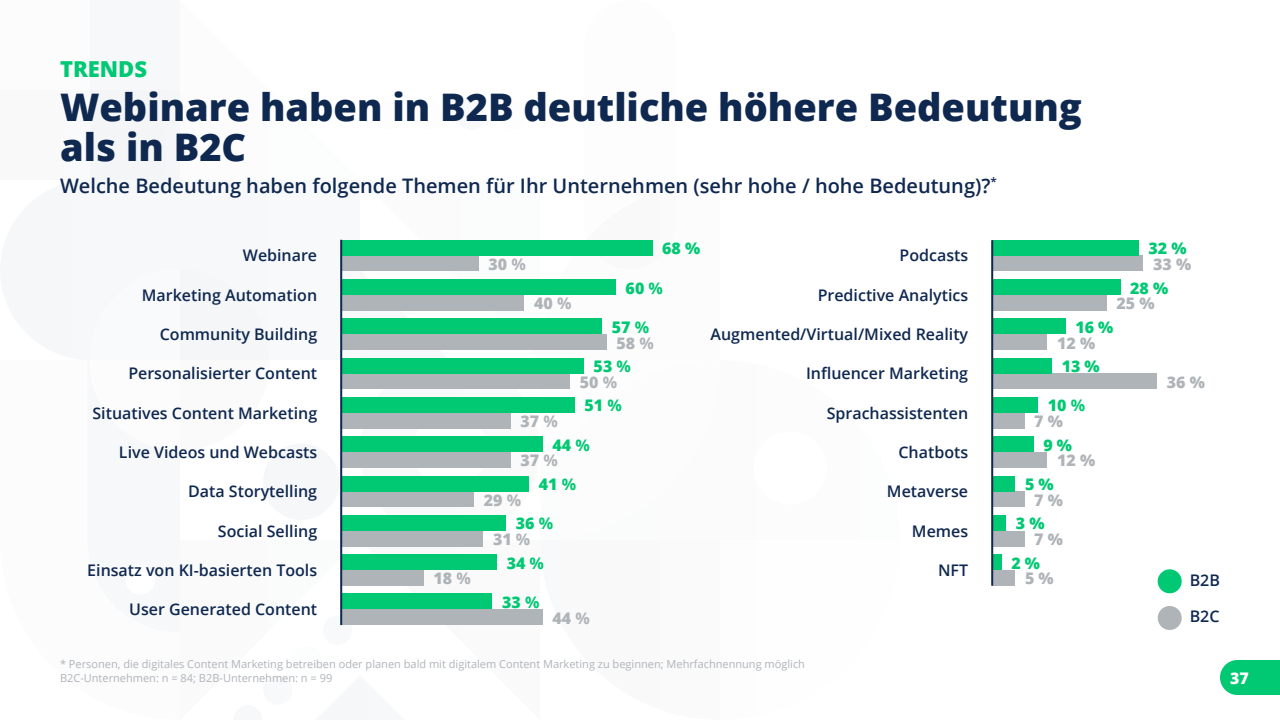
<style>
.page{position:relative;width:1280px;height:720px;background:#fff}
.page>*{position:absolute;margin:0;border:0;box-sizing:border-box;transform-origin:0 0}
.t1{font:800 38px/39.6px "Open Sans";color:#0f2850}
.t2{font:800 22px "Open Sans";color:#00c873}
.t3{font:600 20px "Open Sans";color:#0f2850}
.t4{font:600 16px "Open Sans";color:#0f2850}
.t5{font:800 16px "Open Sans";color:#afb4b9}
.t6{font:800 16px "Open Sans";color:#00c873}
.t7{font:800 16px "Open Sans";color:#fff}
.t8{font:11px/13.2px "Open Sans";color:#afb4b9}
.s1{font-weight:700}
</style>
<div class="page">
<div style="left:0;top:90px;width:90px;height:90px;background:#f9f9fa"></div>
<svg style="left:90px;top:90px;width:563px;height:536px"></svg>
<div style="left:341px;top:256px;width:137px;height:15px;background:#afb4b9"></div>
<div style="left:341px;top:295px;width:183px;height:16px;background:#afb4b9"></div>
<div style="left:341px;top:334px;width:266px;height:16px;background:#afb4b9"></div>
<div style="left:341px;top:373px;width:229px;height:16px;background:#afb4b9"></div>
<div style="left:341px;top:413px;width:169px;height:16px;background:#afb4b9"></div>
<div style="left:341px;top:452px;width:169px;height:16px;background:#afb4b9"></div>
<div style="left:341px;top:491px;width:133px;height:16px;background:#afb4b9"></div>
<div style="left:341px;top:531px;width:142px;height:15px;background:#afb4b9"></div>
<div style="left:341px;top:570px;width:83px;height:16px;background:#afb4b9"></div>
<div style="left:341px;top:609px;width:201px;height:16px;background:#afb4b9"></div>
<div style="left:341px;top:240px;width:311px;height:16px;background:#00c873"></div>
<div style="left:341px;top:279px;width:275px;height:16px;background:#00c873"></div>
<div style="left:341px;top:318px;width:261px;height:16px;background:#00c873"></div>
<div style="left:341px;top:358px;width:243px;height:15px;background:#00c873"></div>
<div style="left:341px;top:397px;width:233px;height:16px;background:#00c873"></div>
<div style="left:341px;top:436px;width:201px;height:16px;background:#00c873"></div>
<div style="left:341px;top:476px;width:188px;height:15px;background:#00c873"></div>
<div style="left:341px;top:515px;width:165px;height:16px;background:#00c873"></div>
<div style="left:341px;top:554px;width:156px;height:16px;background:#00c873"></div>
<div style="left:341px;top:594px;width:151px;height:15px;background:#00c873"></div>
<div style="left:992px;top:256px;width:151px;height:15px;background:#afb4b9"></div>
<div style="left:992px;top:295px;width:115px;height:16px;background:#afb4b9"></div>
<div style="left:992px;top:334px;width:55px;height:16px;background:#afb4b9"></div>
<div style="left:992px;top:373px;width:165px;height:16px;background:#afb4b9"></div>
<div style="left:992px;top:413px;width:32px;height:16px;background:#afb4b9"></div>
<div style="left:992px;top:452px;width:55px;height:16px;background:#afb4b9"></div>
<div style="left:992px;top:491px;width:32px;height:16px;background:#afb4b9"></div>
<div style="left:992px;top:531px;width:32px;height:15px;background:#afb4b9"></div>
<div style="left:992px;top:570px;width:23px;height:16px;background:#afb4b9"></div>
<div style="left:992px;top:240px;width:147px;height:16px;background:#00c873"></div>
<div style="left:992px;top:279px;width:128px;height:16px;background:#00c873"></div>
<div style="left:992px;top:318px;width:73px;height:16px;background:#00c873"></div>
<div style="left:992px;top:358px;width:60px;height:15px;background:#00c873"></div>
<div style="left:992px;top:397px;width:46px;height:16px;background:#00c873"></div>
<div style="left:992px;top:436px;width:41px;height:16px;background:#00c873"></div>
<div style="left:992px;top:476px;width:23px;height:15px;background:#00c873"></div>
<div style="left:992px;top:515px;width:14px;height:16px;background:#00c873"></div>
<div style="left:992px;top:554px;width:9px;height:16px;background:#00c873"></div>
<hr style="left:340px;top:240px;width:2px;height:385px;background:#0f2850">
<hr style="left:991px;top:240px;width:2px;height:346px;background:#0f2850">
<svg style="left:1157px;top:606px;width:25px;height:24px"></svg>
<svg style="left:1157px;top:569px;width:25px;height:25px"></svg>
<svg style="left:1220px;top:660px;width:60px;height:35px;background:#10cb7b"></svg>
<h2 class="t2" style="left:60px;top:52px;width:29px">Trends</h2>
<h1 class="t1" style="left:60px;top:86px;width:1024px">Webinare haben in B2B deutliche höhere Bedeutung als in B2C</h1>
<p class="t3" style="left:60px;top:172px;width:938px">Welche Bedeutung haben folgende Themen für Ihr Unternehmen (sehr hohe / hohe Bedeutung)?<sup>*</sup></p>
<p class="t4" style="left:243px;top:244px;width:76px">Webinare</p>
<p class="t4" style="left:142px;top:284px;width:177px">Marketing Automation</p>
<p class="t4" style="left:160px;top:323px;width:159px">Community Building</p>
<p class="t4" style="left:128px;top:362px;width:190px">Personalisierter Content</p>
<p class="t4" style="left:92px;top:402px;width:226px">Situatives Content Marketing</p>
<p class="t4" style="left:119px;top:441px;width:200px">Live Videos und Webcasts</p>
<p class="t4" style="left:188px;top:481px;width:131px">Data Storytelling</p>
<p class="t4" style="left:218px;top:520px;width:101px">Social Selling</p>
<p class="t4" style="left:87px;top:559px;width:231px">Einsatz von KI-basierten Tools</p>
<p class="t4" style="left:129px;top:599px;width:189px">User Generated Content</p>
<p class="t5" style="left:434px;top:566px;width:39px">18 <span class="s1">%</span></p>
<p class="t5" style="left:488px;top:252px;width:39px">30 <span class="s1">%</span></p>
<p class="t6" style="left:662px;top:236px;width:40px">68 %</p>
<p class="t6" style="left:626px;top:276px;width:39px">60 <span class="s1">%</span></p>
<p class="t6" style="left:612px;top:315px;width:39px">57 <span class="s1">%</span></p>
<p class="t6" style="left:594px;top:354px;width:39px">53 <span class="s1">%</span></p>
<p class="t6" style="left:584px;top:393px;width:39px">51 <span class="s1">%</span></p>
<p class="t6" style="left:552px;top:433px;width:39px">44 <span class="s1">%</span></p>
<p class="t6" style="left:539px;top:472px;width:39px">41 <span class="s1">%</span></p>
<p class="t6" style="left:516px;top:511px;width:39px">36 <span class="s1">%</span></p>
<p class="t6" style="left:507px;top:551px;width:39px">34 <span class="s1">%</span></p>
<p class="t6" style="left:502px;top:590px;width:39px">33 <span class="s1">%</span></p>
<p class="t5" style="left:534px;top:291px;width:39px">40 <span class="s1">%</span></p>
<p class="t5" style="left:617px;top:331px;width:39px">58 <span class="s1">%</span></p>
<p class="t5" style="left:580px;top:370px;width:39px">50 <span class="s1">%</span></p>
<p class="t5" style="left:520px;top:409px;width:39px">37 <span class="s1">%</span></p>
<p class="t5" style="left:520px;top:448px;width:39px">37 <span class="s1">%</span></p>
<p class="t5" style="left:484px;top:488px;width:39px">29 <span class="s1">%</span></p>
<p class="t5" style="left:493px;top:527px;width:39px">31 <span class="s1">%</span></p>
<p class="t5" style="left:552px;top:606px;width:39px">44 <span class="s1">%</span></p>
<p class="t4" style="left:900px;top:244px;width:70px">Podcasts</p>
<p class="t4" style="left:818px;top:284px;width:152px">Predictive Analytics</p>
<p class="t4" style="left:711px;top:323px;width:259px">Augmented/Virtual/Mixed Reality</p>
<p class="t4" style="left:806px;top:362px;width:164px">Influencer Marketing</p>
<p class="t4" style="left:827px;top:402px;width:143px">Sprachassistenten</p>
<p class="t4" style="left:899px;top:441px;width:71px">Chatbots</p>
<p class="t4" style="left:887px;top:480px;width:83px">Metaverse</p>
<p class="t4" style="left:912px;top:520px;width:58px">Memes</p>
<p class="t4" style="left:938px;top:559px;width:32px">NFT</p>
<p class="t8" style="left:60px;top:658px;width:747px">* Personen, die digitales Content Marketing betreiben oder planen bald mit digitalem Content Marketing zu beginnen; Mehrfachnennung möglich<br>B2C-Unternehmen: n = 84; B2B-Unternehmen: n = 99</p>
<p class="t6" style="left:1149px;top:236px;width:40px">32 %</p>
<p class="t6" style="left:1130px;top:276px;width:40px">28 %</p>
<p class="t5" style="left:1153px;top:252px;width:40px">33 %</p>
<p class="t5" style="left:1117px;top:291px;width:40px">25 %</p>
<p class="t6" style="left:1075px;top:315px;width:40px">16 %</p>
<p class="t6" style="left:1062px;top:354px;width:40px">13 %</p>
<p class="t6" style="left:1048px;top:393px;width:39px">10 <span class="s1">%</span></p>
<p class="t6" style="left:1043px;top:433px;width:30px">9 %</p>
<p class="t6" style="left:1025px;top:472px;width:30px">5 %</p>
<p class="t6" style="left:1016px;top:511px;width:30px">3 %</p>
<p class="t6" style="left:1011px;top:551px;width:30px">2 %</p>
<p class="t5" style="left:1057px;top:331px;width:40px">12 %</p>
<p class="t5" style="left:1034px;top:409px;width:30px">7 %</p>
<p class="t5" style="left:1057px;top:448px;width:40px">12 %</p>
<p class="t5" style="left:1034px;top:488px;width:30px">7 %</p>
<p class="t5" style="left:1034px;top:527px;width:30px">7 %</p>
<p class="t5" style="left:1025px;top:566px;width:30px">5 %</p>
<p class="t5" style="left:1167px;top:370px;width:40px">36 %</p>
<p class="t4" style="left:1190px;top:569px;width:32px">B2B</p>
<p class="t4" style="left:1190px;top:606px;width:31px">B2C</p>
<p class="t7" style="left:1230px;top:666px;width:20px">37</p>
</div>
